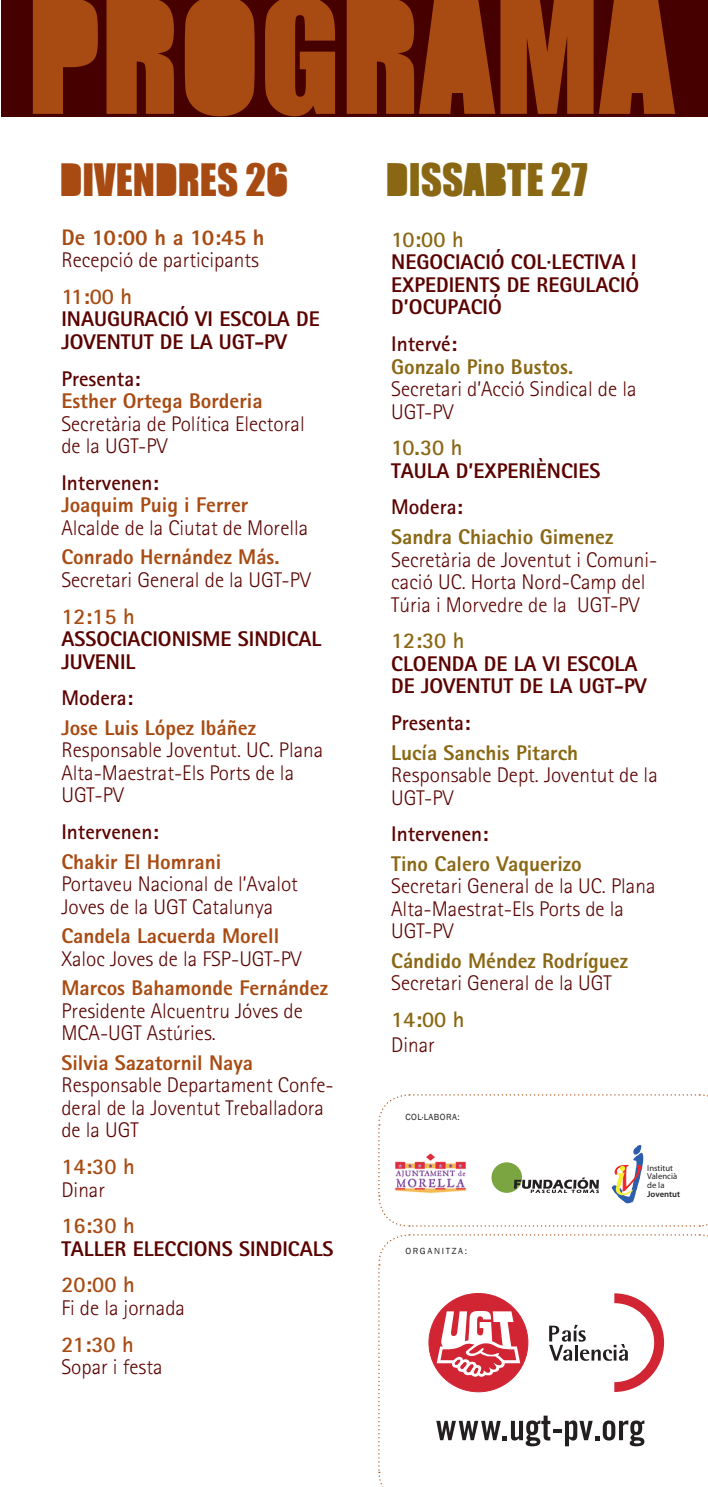
<style>
.page{position:relative;width:708px;height:1487px;background:#fff}
.page>*{position:absolute;margin:0;border:0;box-sizing:border-box;transform-origin:0 0}
.t1{font:146.75px "Impact";color:#a84b13}
.t2{font:41.25px "Impact";color:#896713}
.t3{font:41px "Impact";color:#a84b13}
.t4{font:700 22.5px "Rotis Sans Serif";color:#a84b13}
.t5{font:700 22.5px "Rotis Sans Serif";color:#896713}
.t6{font:800 22.5px "Rotis Sans Serif";color:#a84b13}
.t7{font:300 21.25px/22.5px "Rotis Sans Serif";color:#5b0300}
.t8{font:800 21.25px/22.5px "Rotis Sans Serif";color:#5b0300}
.t9{font:800 21.25px "Rotis Sans Serif";color:#a84b13}
.t10{font:800 21.25px "Rotis Sans Serif";color:#896713}
.t11{font:700 21.25px "Rotis Sans Serif";color:#5b0300}
.t12{font:9.25px "Franklin Gothic";letter-spacing:.05em;color:#231f20}
.t13{font:9.25px "Franklin Gothic";letter-spacing:.17em;color:#231f20}
.t14{font:8.75px "Myriad Pro";color:#231f20}
.t15{font:600 8.75px "Myriad Pro";color:#231f20}
</style>
<div class="page">
<div style="left:1px;top:0;width:706px;height:116px;background:#470000"></div>
<svg style="left:53px;top:14px;width:27px;height:41px"></svg>
<div style="left:372px;top:14px;width:19px;height:36px;background:#a84b13;border-radius:10px"></div>
<div style="left:129px;top:14px;width:29px;height:33px;background:#a84b13;border-radius:15px"></div>
<svg style="left:622px;top:17px;width:29px;height:62px"></svg>
<svg style="left:440px;top:14px;width:30px;height:62px"></svg>
<div style="left:207px;top:14px;width:32px;height:86px;background:#a84b13;border-radius:16px"></div>
<div style="left:186px;top:168px;width:5px;height:10px;background:#a84b13;border-radius:3px"></div>
<div style="left:66px;top:168px;width:9px;height:24px;background:#a84b13;border-radius:4px"></div>
<svg style="left:272px;top:177px;width:10px;height:16px"></svg>
<div style="left:162px;top:168px;width:8px;height:24px;background:#a84b13;border-radius:4px"></div>
<svg style="left:469px;top:169px;width:9px;height:18px"></svg>
<div style="left:392px;top:167px;width:9px;height:25px;background:#896713;border-radius:4px"></div>
<div style="left:492px;top:167px;width:9px;height:25px;background:#896713;border-radius:4px"></div>
<svg style="left:378px;top:1094px;width:330px;height:133px"></svg>
<svg style="left:378px;top:1234px;width:330px;height:253px"></svg>
<h1 class="t1" style="left:27px;top:-58px;width:648px">PROGRAMA</h1>
<h3 class="t3" style="left:60px;top:148px;width:230px">DIVENDRES 26</h3>
<h2 class="t2" style="left:386px;top:148px;width:203px">DISSABTE 27</h2>
<p class="t6" style="left:61px;top:223px;width:204px">De 10:00 h a 10:45 h</p>
<p class="t7" style="left:61px;top:249px;width:199px">Recepció de participants</p>
<p class="t4" style="left:61px;top:282px;width:72px">11:00 h</p>
<p class="t8" style="left:61px;top:308px;width:260px">INAUGURACIÓ VI ESCOLA DE<br>JOVENTUT DE LA UGT-PV</p>
<p class="t11" style="left:61px;top:365px;width:81px">Presenta:</p>
<p class="t9" style="left:61px;top:387px;width:203px">Esther Ortega Borderia</p>
<p class="t7" style="left:61px;top:412px;width:245px">Secretària de Política Electoral</p>
<p class="t7" style="left:61px;top:435px;width:107px">de la UGT-PV</p>
<p class="t11" style="left:61px;top:469px;width:99px">Intervenen:</p>
<p class="t9" style="left:61px;top:492px;width:188px">Joaquim Puig i Ferrer</p>
<p class="t7" style="left:61px;top:516px;width:248px">Alcalde de la Ciutat de Morella</p>
<p class="t9" style="left:61px;top:544px;width:220px">Conrado Hernández Más.</p>
<p class="t7" style="left:61px;top:568px;width:251px">Secretari General de la UGT-PV</p>
<p class="t4" style="left:61px;top:602px;width:75px">12:15 h</p>
<p class="t8" style="left:61px;top:627px;width:261px">ASSOCIACIONISME SINDICAL<br>JUVENIL</p>
<p class="t11" style="left:61px;top:685px;width:73px">Modera:</p>
<p class="t9" style="left:61px;top:714px;width:196px">Jose Luis López Ibáñez</p>
<p class="t7" style="left:61px;top:739px;width:263px">Responsable Joventut. UC. Plana<br>Alta-Maestrat-Els Ports de la<br>UGT-PV</p>
<p class="t11" style="left:61px;top:818px;width:99px">Intervenen:</p>
<p class="t9" style="left:61px;top:848px;width:161px">Chakir El Homrani</p>
<p class="t7" style="left:61px;top:873px;width:238px">Portaveu Nacional de l’Avalot<br>Joves de la UGT Catalunya</p>
<p class="t9" style="left:61px;top:922px;width:219px">Candela Lacuerda Morell</p>
<p class="t7" style="left:61px;top:947px;width:241px">Xaloc Joves de la FSP-UGT-PV</p>
<p class="t9" style="left:61px;top:975px;width:268px">Marcos Bahamonde Fernández</p>
<p class="t7" style="left:61px;top:999px;width:243px">Presidente Alcuentru Jóves de<br>MCA-UGT Astúries.</p>
<p class="t9" style="left:61px;top:1049px;width:193px">Silvia Sazatornil Naya</p>
<p class="t7" style="left:61px;top:1074px;width:274px">Responsable Departament Confe&shy;deral de la Joventut Treballadora de la UGT</p>
<p class="t4" style="left:61px;top:1152px;width:75px">14:30 h</p>
<p class="t7" style="left:61px;top:1178px;width:45px">Dinar</p>
<p class="t4" style="left:61px;top:1211px;width:75px">16:30 h</p>
<p class="t8" style="left:61px;top:1237px;width:274px">TALLER ELECCIONS SINDICALS</p>
<p class="t4" style="left:61px;top:1271px;width:75px">20:00 h</p>
<p class="t7" style="left:61px;top:1296px;width:125px">Fi de la jornada</p>
<p class="t4" style="left:61px;top:1330px;width:74px">21:30 h</p>
<p class="t7" style="left:61px;top:1356px;width:103px">Sopar i festa</p>
<p class="t5" style="left:391px;top:225px;width:74px">10:00 h</p>
<p class="t8" style="left:391px;top:251px;width:249px">NEGOCIACIÓ COL·LECTIVA I<br>EXPEDIENTS DE REGULACIÓ<br>D’OCUPACIÓ</p>
<p class="t11" style="left:391px;top:330px;width:67px">Intervé:</p>
<p class="t10" style="left:391px;top:353px;width:183px">Gonzalo Pino Bustos.</p>
<p class="t7" style="left:391px;top:378px;width:247px">Secretari d’Acció Sindical de la<br>UGT-PV</p>
<p class="t5" style="left:391px;top:433px;width:73px">10.30 h</p>
<p class="t8" style="left:391px;top:459px;width:211px">TAULA D’EXPERIÈNCIES</p>
<p class="t11" style="left:391px;top:494px;width:73px">Modera:</p>
<p class="t10" style="left:391px;top:523px;width:223px">Sandra Chiachio Gimenez</p>
<p class="t7" style="left:391px;top:548px;width:268px">Secretària de Joventut i Comuni&shy;cació UC. Horta Nord-Camp del<br>Túria i Morvedre de la UGT-PV</p>
<p class="t5" style="left:391px;top:626px;width:75px">12:30 h</p>
<p class="t8" style="left:391px;top:652px;width:257px">CLOENDA DE LA VI ESCOLA<br>DE JOVENTUT DE LA UGT-PV</p>
<p class="t11" style="left:391px;top:709px;width:81px">Presenta:</p>
<p class="t10" style="left:391px;top:739px;width:188px">Lucía Sanchis Pitarch</p>
<p class="t7" style="left:391px;top:764px;width:268px">Responsable Dept. Joventut de la<br>UGT-PV</p>
<p class="t11" style="left:391px;top:821px;width:99px">Intervenen:</p>
<p class="t10" style="left:391px;top:850px;width:192px">Tino Calero Vaquerizo</p>
<p class="t7" style="left:391px;top:875px;width:266px">Secretari General de la UC. Plana<br>Alta-Maestrat-Els Ports de la<br>UGT-PV</p>
<p class="t10" style="left:391px;top:947px;width:238px">Cándido Méndez Rodríguez</p>
<p class="t7" style="left:391px;top:972px;width:222px">Secretari General de la UGT</p>
<p class="t5" style="left:391px;top:1005px;width:75px">14:00 h</p>
<p class="t7" style="left:391px;top:1034px;width:45px">Dinar</p>
<p class="t12" style="left:405px;top:1111px;width:56px">COL·LABORA:</p>
<p class="t13" style="left:405px;top:1245px;width:63px">ORGANITZA:</p>
<p class="t14" style="left:647px;top:1163px;width:27px">Institut</p>
<p class="t14" style="left:647px;top:1171px;width:31px">Valencià</p>
<p class="t14" style="left:647px;top:1180px;width:19px">de la</p>
<p class="t15" style="left:647px;top:1188px;width:34px">Joventut</p>
</div>
